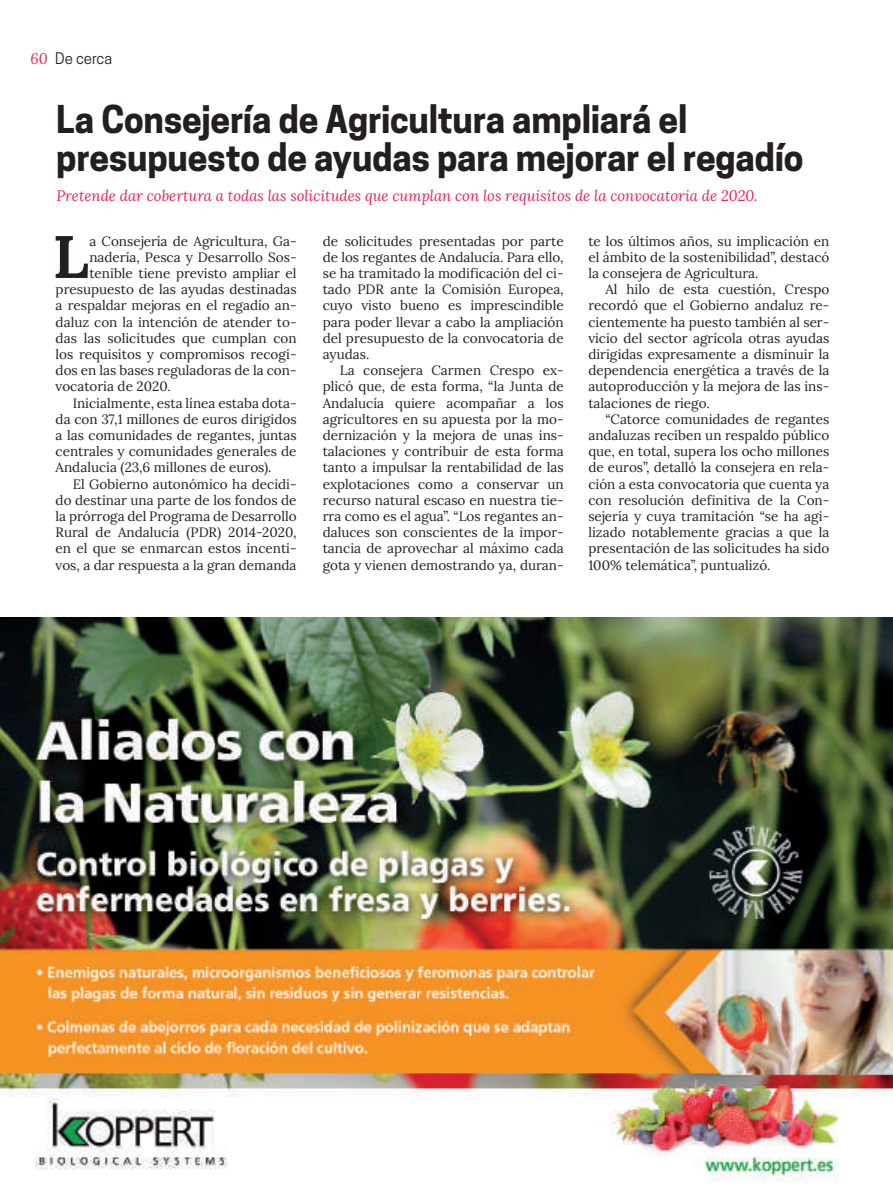
<style>
.page{position:relative;width:893px;height:1191px;background:#fff}
.page>*{position:absolute;margin:0;border:0;box-sizing:border-box;transform-origin:0 0}
.t1{font:700 59.85px "Lora";color:#231f20}
.t2{font:700 36px/37.5px "Cooper Hewitt";letter-spacing:-.01em;color:#231f20}
.t3{font:italic 15px "Lora";color:#ed2151}
.t4{font:15px "Cooper Hewitt";color:#231f20}
.t5{font:13.5px/16.2px "Lora";color:#231f20;text-align:justify}
.s1{font-family:"Lora";font-style:italic;color:#ed2151}
</style>
<div class="page">
<img style="left:0;top:617px;width:893px;height:565px">
<p class="t4" style="left:31px;top:50px;width:83px"><span class="s1">60</span> De cerca</p>
<h2 class="t2" style="left:56px;top:101px;width:749px">La Consejería de Agricultura ampliará el presupuesto de ayudas para mejorar el regadío</h2>
<p class="t3" style="left:56px;top:186px;width:703px">Pretende dar cobertura a todas las solicitudes que cumplan con los requisitos de la convocatoria de 2020.</p>
<h1 class="t1" style="left:53px;top:206px;width:38px">L</h1>
<p class="t5" style="left:89px;top:232px;width:209px">a Consejería de Agricultura, Ga-</p>
<p class="t5" style="left:89px;top:248px;width:209px">nadería, Pesca y Desarrollo Sos-</p>
<p class="t5" style="left:89px;top:264px;width:209px">tenible tiene previsto ampliar el</p>
<p class="t5" style="left:56px;top:280px;width:242px">presupuesto de las ayudas destinadas</p>
<p class="t5" style="left:56px;top:296px;width:242px">a respaldar mejoras en el regadío an-</p>
<p class="t5" style="left:56px;top:313px;width:242px">daluz con la intención de atender to-</p>
<p class="t5" style="left:56px;top:329px;width:242px">das las solicitudes que cumplan con</p>
<p class="t5" style="left:56px;top:345px;width:242px">los requisitos y compromisos recogi-</p>
<p class="t5" style="left:56px;top:361px;width:242px">dos en las bases reguladoras de la con-</p>
<p class="t5" style="left:56px;top:377px;width:117px">vocatoria de 2020.</p>
<p class="t5" style="left:73px;top:394px;width:225px">Inicialmente, esta línea estaba dota-</p>
<p class="t5" style="left:56px;top:410px;width:242px">da con 37,1 millones de euros dirigidos</p>
<p class="t5" style="left:56px;top:426px;width:242px">a las comunidades de regantes, juntas</p>
<p class="t5" style="left:56px;top:442px;width:242px">centrales y comunidades generales de</p>
<p class="t5" style="left:56px;top:458px;width:217px">Andalucía (23,6 millones de euros).</p>
<p class="t5" style="left:73px;top:475px;width:225px">El Gobierno autonómico ha decidi-</p>
<p class="t5" style="left:56px;top:491px;width:242px">do destinar una parte de los fondos de</p>
<p class="t5" style="left:56px;top:507px;width:242px">la prórroga del Programa de Desarrollo</p>
<p class="t5" style="left:56px;top:523px;width:242px">Rural de Andalucía (PDR) 2014-2020,</p>
<p class="t5" style="left:56px;top:539px;width:242px">en el que se enmarcan estos incenti-</p>
<p class="t5" style="left:56px;top:556px;width:242px">vos, a dar respuesta a la gran demanda</p>
<p class="t5" style="left:323px;top:232px;width:242px">de solicitudes presentadas por parte de los regantes de Andalucía. Para ello, se ha tramitado la modificación del ci&shy;tado PDR ante la Comisión Europea, cuyo visto bueno es imprescindible para poder llevar a cabo la ampliación del presupuesto de la convocatoria de ayudas.</p>
<p class="t5" style="left:323px;top:361px;width:242px;text-indent:17px">La consejera Carmen Crespo ex&shy;plicó que, de esta forma, “la Junta de Andalucía quiere acompañar a los agricultores en su apuesta por la mo&shy;dernización y la mejora de unas ins&shy;talaciones y contribuir de esta forma tanto a impulsar la rentabilidad de las explotaciones como a conservar un recurso natural escaso en nuestra tie&shy;rra como es el agua”. “Los regantes an&shy;daluces son conscientes de la impor&shy;tancia de aprovechar al máximo cada gota y vienen demostrando ya, duran-</p>
<p class="t5" style="left:588px;top:232px;width:242px">te los últimos años, su implicación en el ámbito de la sostenibilidad”, destacó la consejera de Agricultura.</p>
<p class="t5" style="left:588px;top:280px;width:242px;text-indent:17px">Al hilo de esta cuestión, Crespo recordó que el Gobierno andaluz re&shy;cientemente ha puesto también al ser&shy;vicio del sector agrícola otras ayudas dirigidas expresamente a disminuir la dependencia energética a través de la autoproducción y la mejora de las ins&shy;talaciones de riego.</p>
<p class="t5" style="left:588px;top:410px;width:242px;text-indent:17px">“Catorce comunidades de regantes andaluzas reciben un respaldo público que, en total, supera los ocho millones de euros”, detalló la consejera en rela&shy;ción a esta convocatoria que cuenta ya con resolución definitiva de la Con&shy;sejería y cuya tramitación “se ha agi&shy;lizado notablemente gracias a que la presentación de las solicitudes ha sido 100% telemática”, puntualizó.</p>
</div>
